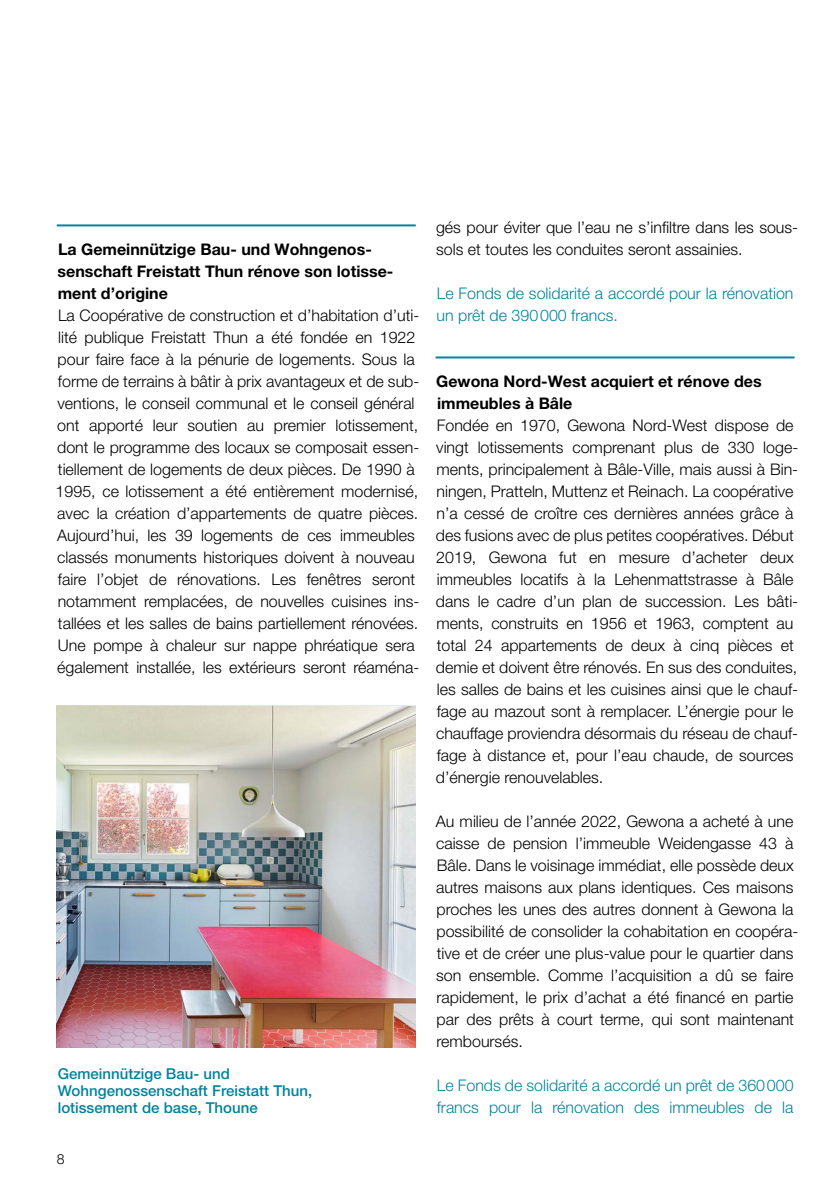
<style>
.page{position:relative;width:840px;height:1191px;background:#fff}
.page>*{position:absolute;margin:0;border:0;box-sizing:border-box;transform-origin:0 0}
.t1{font:300 16px/22px "Helvetica Neue LT Pro";color:#000}
.t2{font:300 16px/22px "Helvetica Neue LT Pro";color:#00839d}
.t3{font:700 16px/22px "Helvetica Neue LT Pro";color:#000}
.t4{font:500 15px/17px "Helvetica Neue LT Pro";color:#00839d}
.t5{font:300 14px "Helvetica Neue LT Pro";color:#000}
</style>
<div class="page">
<hr style="left:57px;top:224px;width:358px;height:2px;background:#00839d">
<hr style="left:435px;top:356px;width:359px;height:2px;background:#00839d">
<img style="left:57px;top:705px;width:358px;height:342px">
<p class="t3" style="left:58px;top:238px;width:337px">La Gemeinnützige Bau- und Wohngenos&shy;senschaft Freistatt Thun rénove son lotisse&shy;ment d’origine</p>
<p class="t1" style="left:56px;top:304px;width:365px">La Coopérative de construction et d’habitation d’uti&shy;lité publique Freistatt Thun a été fondée en 1922 pour faire face à la pénurie de logements. Sous la forme de terrains à bâtir à prix avantageux et de sub&shy;ventions, le conseil communal et le conseil général ont apporté leur soutien au premier lotissement, dont le programme des locaux se composait essen&shy;tiellement de logements de deux pièces. De 1990 à 1995, ce lotissement a été entièrement modernisé, avec la création d’appartements de quatre pièces.<br>Aujourd’hui, les 39 logements de ces immeubles classés monuments historiques doivent à nouveau faire l’objet de rénovations. Les fenêtres seront notamment remplacées, de nouvelles cuisines ins&shy;tallées et les salles de bains partiellement rénovées.<br>Une pompe à chaleur sur nappe phréatique sera également installée, les extérieurs seront réaména-</p>
<p class="t4" style="left:58px;top:1065px;width:256px">Gemeinnützige Bau- und<br>Wohngenossenschaft Freistatt Thun, lotissement de base, Thoune</p>
<p class="t5" style="left:57px;top:1150px;width:9px">8</p>
<p class="t1" style="left:436px;top:216px;width:363px">gés pour éviter que l’eau ne s’infiltre dans les sous&shy;sols et toutes les conduites seront assainies.</p>
<p class="t2" style="left:436px;top:282px;width:358px">Le Fonds de solidarité a accordé pour la rénovation un prêt de 390000 francs.</p>
<p class="t3" style="left:436px;top:370px;width:327px">Gewona Nord-West acquiert et rénove des immeubles à Bâle</p>
<p class="t1" style="left:436px;top:414px;width:363px">Fondée en 1970, Gewona Nord-West dispose de vingt lotissements comprenant plus de 330 loge&shy;ments, principalement à Bâle-Ville, mais aussi à Bin&shy;ningen, Pratteln, Muttenz et Reinach. La coopérative n’a cessé de croître ces dernières années grâce à des fusions avec de plus petites coopératives. Début 2019, Gewona fut en mesure d’acheter deux immeubles locatifs à la Lehenmattstrasse à Bâle dans le cadre d’un plan de succession. Les bâti&shy;ments, construits en 1956 et 1963, comptent au total 24 appartements de deux à cinq pièces et demie et doivent être rénovés. En sus des conduites, les salles de bains et les cuisines ainsi que le chauf&shy;fage au mazout sont à remplacer. L’énergie pour le chauffage proviendra désormais du réseau de chauf&shy;fage à distance et, pour l’eau chaude, de sources d’énergie renouvelables.</p>
<p class="t1" style="left:435px;top:810px;width:364px">Au milieu de l’année 2022, Gewona a acheté à une caisse de pension l’immeuble Weidengasse 43 à Bâle. Dans le voisinage immédiat, elle possède deux autres maisons aux plans identiques. Ces maisons proches les unes des autres donnent à Gewona la possibilité de consolider la cohabitation en coopéra&shy;tive et de créer une plus-value pour le quartier dans son ensemble. Comme l’acquisition a dû se faire rapidement, le prix d’achat a été financé en partie par des prêts à court terme, qui sont maintenant remboursés.</p>
<p class="t2" style="left:436px;top:1074px;width:358px">Le Fonds de solidarité a accordé un prêt de 360000 francs pour la rénovation des immeubles de la</p>
</div>
